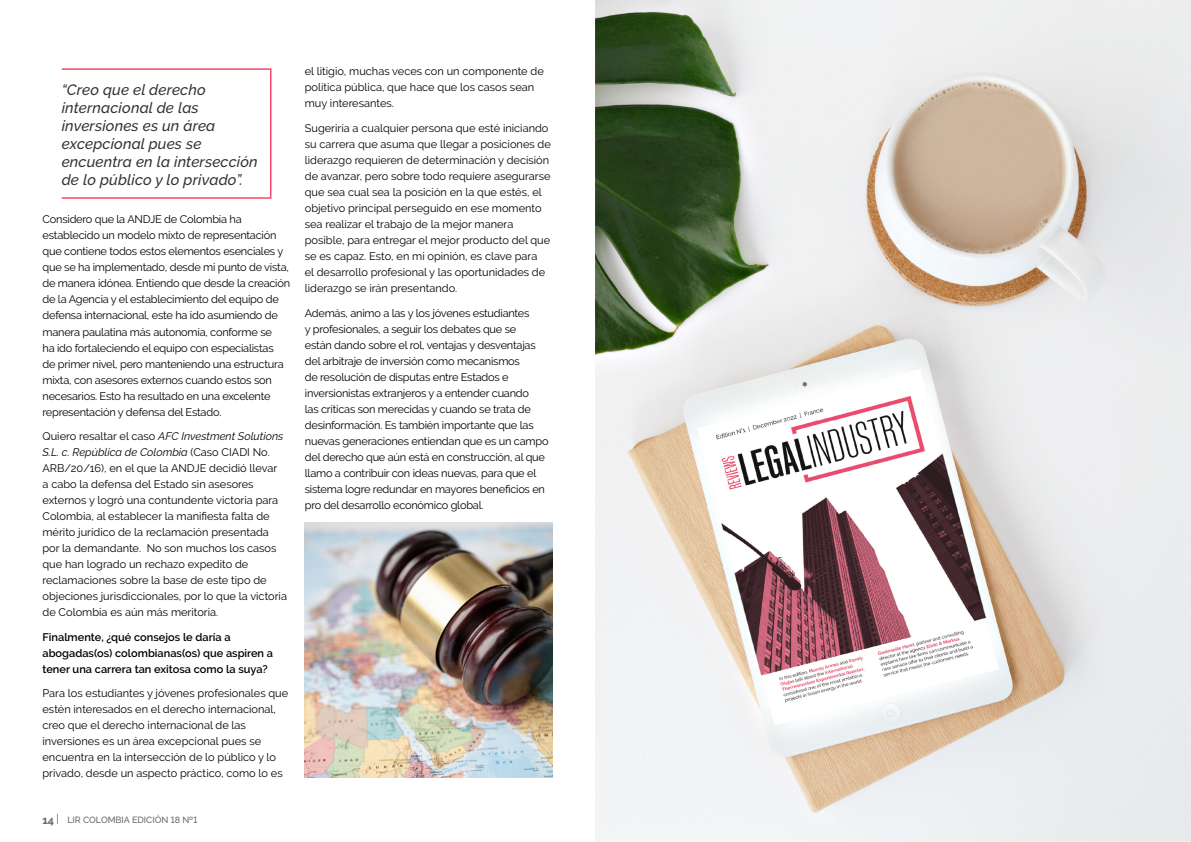
<style>
.page{position:relative;width:1191px;height:842px;background:#fff}
.page>*{position:absolute;margin:0;border:0;box-sizing:border-box;transform-origin:0 0}
.t1{font:italic 500 15px/18px "Raleway";letter-spacing:.01em;color:#333}
.t2{font:11px/16px "Raleway";color:#000}
.t3{font:11px/16px "Raleway";letter-spacing:-.02em;color:#000}
.t4{font:600 11px/16px "Raleway";color:#000}
.t5{font:500 9px "Raleway";color:#666}
.s1{font-style:italic}
.s2{font-weight:700;font-size:11px}
</style>
<div class="page">
<img style="left:305px;top:522px;width:248px;height:255px">
<div style="left:61px;top:68px;width:210px;height:131px;border:1px solid #f83d63"></div>
<img style="left:595px;top:0;width:596px;height:842px">
<h1 class="t1" style="left:62px;top:80px;width:197px">“Creo que el derecho internacional de las inversiones es un área excepcional pues se encuentra en la intersección de lo público y lo privado”.</h1>
<p class="t3" style="left:43px;top:212px;width:249px">Considero que la ANDJE de Colombia ha establecido un modelo mixto de representación que contiene todos estos elementos esenciales y que se ha implementado, desde mi punto de vista, de manera idónea. Entiendo que desde la creación de la Agencia y el establecimiento del equipo de defensa internacional, este ha ido asumiendo de manera paulatina más autonomía, conforme se<br>ha ido fortaleciendo el equipo con especialistas<br>de primer nivel, pero manteniendo una estructura mixta, con asesores externos cuando estos son necesarios. Esto ha resultado en una excelente representación y defensa del Estado.</p>
<p class="t2" style="left:43px;top:428px;width:246px">Quiero resaltar el caso <span class="s1">AFC Investment Solutions S.L. c. República de Colombia</span> (Caso CIADI No.<br>ARB/20/16), en el que la ANDJE decidió llevar<br>a cabo la defensa del Estado sin asesores externos y logró una contundente victoria para Colombia, al establecer la manifiesta falta de mérito jurídico de la reclamación presentada por la demandante. No son muchos los casos que han logrado un rechazo expedito de reclamaciones sobre la base de este tipo de objeciones jurisdiccionales, por lo que la victoria de Colombia es aún más meritoria.</p>
<p class="t4" style="left:43px;top:629px;width:232px">Finalmente, ¿qué consejos le daría a abogadas(os) colombianas(os) que aspiren a tener una carrera tan exitosa como la suya?</p>
<p class="t2" style="left:43px;top:685px;width:247px">Para los estudiantes y jóvenes profesionales que estén interesados en el derecho internacional, creo que el derecho internacional de las inversiones es un área excepcional pues se encuentra en la intersección de lo público y lo privado, desde un aspecto práctico, como lo es</p>
<p class="t5" style="left:43px;top:815px;width:156px"><span class="s2">14</span> LIR COLOMBIA EDICIÓN 18 Nº1</p>
<p class="t2" style="left:305px;top:64px;width:240px">el litigio, muchas veces con un componente de política pública, que hace que los casos sean muy interesantes.</p>
<p class="t2" style="left:305px;top:120px;width:248px">Sugeriría a cualquier persona que esté iniciando su carrera que asuma que llegar a posiciones de liderazgo requieren de determinación y decisión de avanzar, pero sobre todo requiere asegurarse que sea cual sea la posición en la que estés, el objetivo principal perseguido en ese momento sea realizar el trabajo de la mejor manera posible, para entregar el mejor producto del que se es capaz. Esto, en mi opinión, es clave para<br>el desarrollo profesional y las oportunidades de liderazgo se irán presentando.</p>
<p class="t3" style="left:305px;top:305px;width:245px">Además, animo a las y los jóvenes estudiantes<br>y profesionales, a seguir los debates que se<br>están dando sobre el rol, ventajas y desventajas del arbitraje de inversión como mecanismos<br>de resolución de disputas entre Estados e inversionistas extranjeros y a entender cuando<br>las críticas son merecidas y cuando se trata de desinformación. Es también importante que las nuevas generaciones entiendan que es un campo del derecho que aún está en construcción, al que llamo a contribuir con ideas nuevas, para que el sistema logre redundar en mayores beneficios en pro del desarrollo económico global.</p>
</div>
